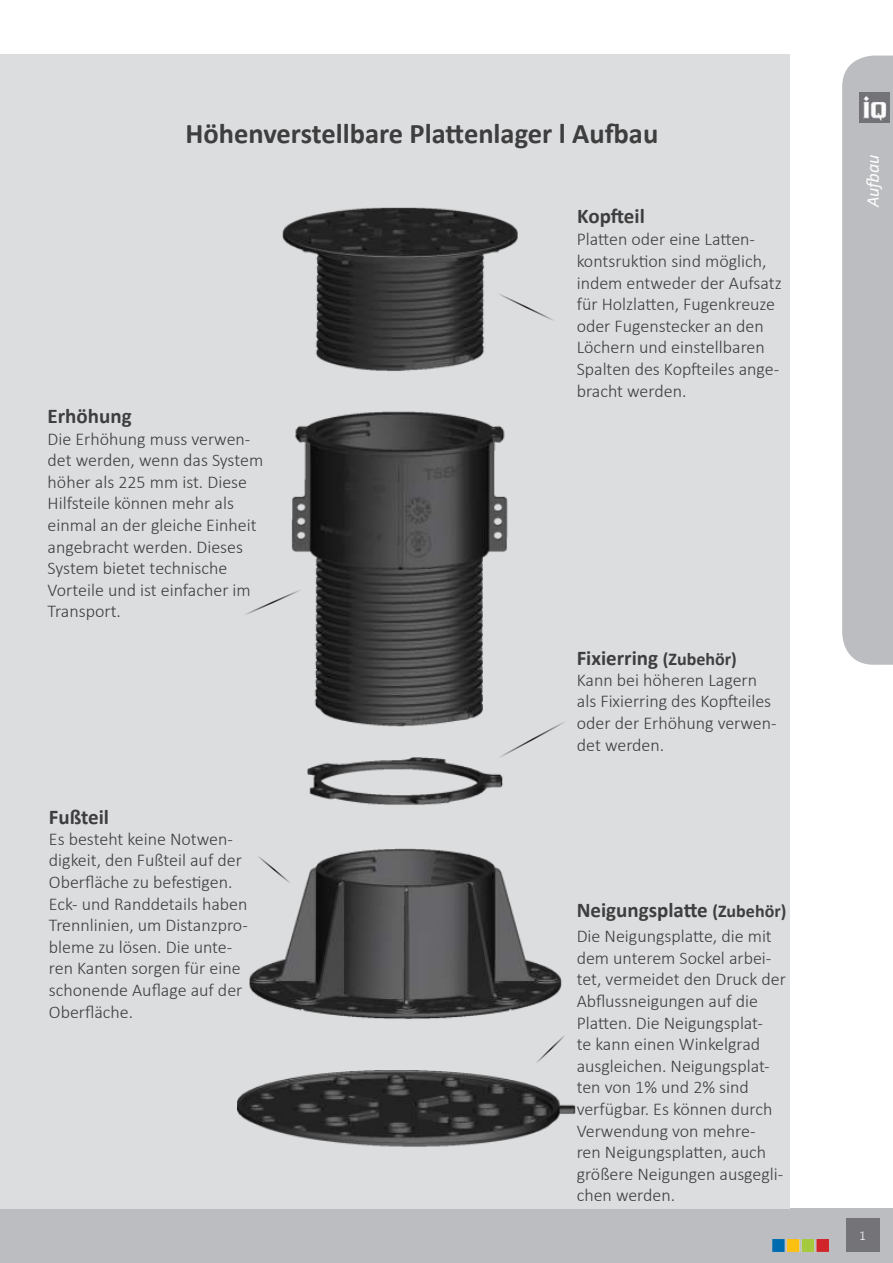
<style>
.page{position:relative;width:893px;height:1263px;background:#fff}
.page>*{position:absolute;margin:0;border:0;box-sizing:border-box;transform-origin:0 0}
.t1{font:700 28.5px "Calibri";color:#3e3e3f}
.t2{font:700 21px "Calibri";color:#3e3e3f}
.t3{font:300 18px/21.6px "Calibri";color:#3e3e3f}
.t4{font:italic 18px "Calibri";color:#fff}
.t5{font:300 13.5px "Calibri";color:#fff}
.s1{font-size:18px}
</style>
<div class="page">
<div style="left:0;top:1209px;width:893px;height:54px;background:#bcbdc0"></div>
<div style="left:0;top:54px;width:790px;height:1155px;background:#dcdddf"></div>
<div style="left:842px;top:56px;width:51px;height:609px;background:#bcbdc0"></div>
<img style="left:773px;top:1239px;width:55px;height:13px">
<div style="left:846px;top:1219px;width:33px;height:33px;background:#747378"></div>
<img style="left:859px;top:92px;width:31px;height:30px">
<img style="left:237px;top:207px;width:339px;height:940px">
<svg style="left:241px;top:587px;width:63px;height:31px"></svg>
<svg style="left:494px;top:290px;width:63px;height:33px"></svg>
<svg style="left:493px;top:717px;width:78px;height:45px"></svg>
<svg style="left:252px;top:850px;width:43px;height:38px"></svg>
<svg style="left:530px;top:1029px;width:41px;height:40px"></svg>
<h1 class="t1" style="left:186px;top:114px;width:474px">Höhenverstellbare Plattenlager l Aufbau</h1>
<p class="t2" style="left:577px;top:201px;width:69px">Kopfteil</p>
<p class="t2" style="left:48px;top:402px;width:86px">Erhöhung</p>
<p class="t3" style="left:48px;top:428px;width:217px">Die Erhöhung muss verwen&shy;det werden, wenn das System höher als 225 mm ist. Diese<br>Hilfsteile können mehr als einmal an der gleiche Einheit angebracht werden. Dieses<br>System bietet technische<br>Vorteile und ist einfacher im<br>Transport.</p>
<p class="t2" style="left:49px;top:802px;width:62px">Fußteil</p>
<p class="t3" style="left:49px;top:828px;width:200px">Es besteht keine Notwen&shy;digkeit, den Fußteil auf der<br>Oberfläche zu befestigen.<br>Eck- und Randdetails haben<br>Trennlinien, um Distanzpro&shy;bleme zu lösen. Die unte&shy;ren Kanten sorgen für eine schonende Auflage auf der<br>Oberfläche.</p>
<p class="t3" style="left:577px;top:228px;width:207px">Platten oder eine Latten&shy;kontsruktion sind möglich, indem entweder der Aufsatz für Holzlatten, Fugenkreuze oder Fugenstecker an den<br>Löchern und einstellbaren<br>Spalten des Kopfteiles ange&shy;bracht werden.</p>
<p class="t2" style="left:577px;top:643px;width:162px">Fixierring <span class="s1">(Zubehör)</span></p>
<p class="t3" style="left:577px;top:669px;width:201px">Kann bei höheren Lagern als Fixierring des Kopfteiles oder der Erhöhung verwen&shy;det werden.</p>
<p class="t2" style="left:577px;top:895px;width:211px">Neigungsplatte <span class="s1">(Zubehör)</span></p>
<p class="t3" style="left:577px;top:925px;width:211px">Die Neigungsplatte, die mit dem unterem Sockel arbei&shy;tet, vermeidet den Druck der<br>Abflussneigungen auf die<br>Platten. Die Neigungsplat-<br>te kann einen Winkelgrad ausgleichen. Neigungsplat&shy;ten von 1% und 2% sind verfügbar. Es können durch<br>Verwendung von mehre-<br>ren Neigungsplatten, auch größere Neigungen ausgegli&shy;chen werden.</p>
<p class="t4" style="left:860px;top:207px;width:54px;rotate:-90deg">Aufbau</p>
<p class="t5" style="left:859px;top:1227px;width:8px">1</p>
</div>
